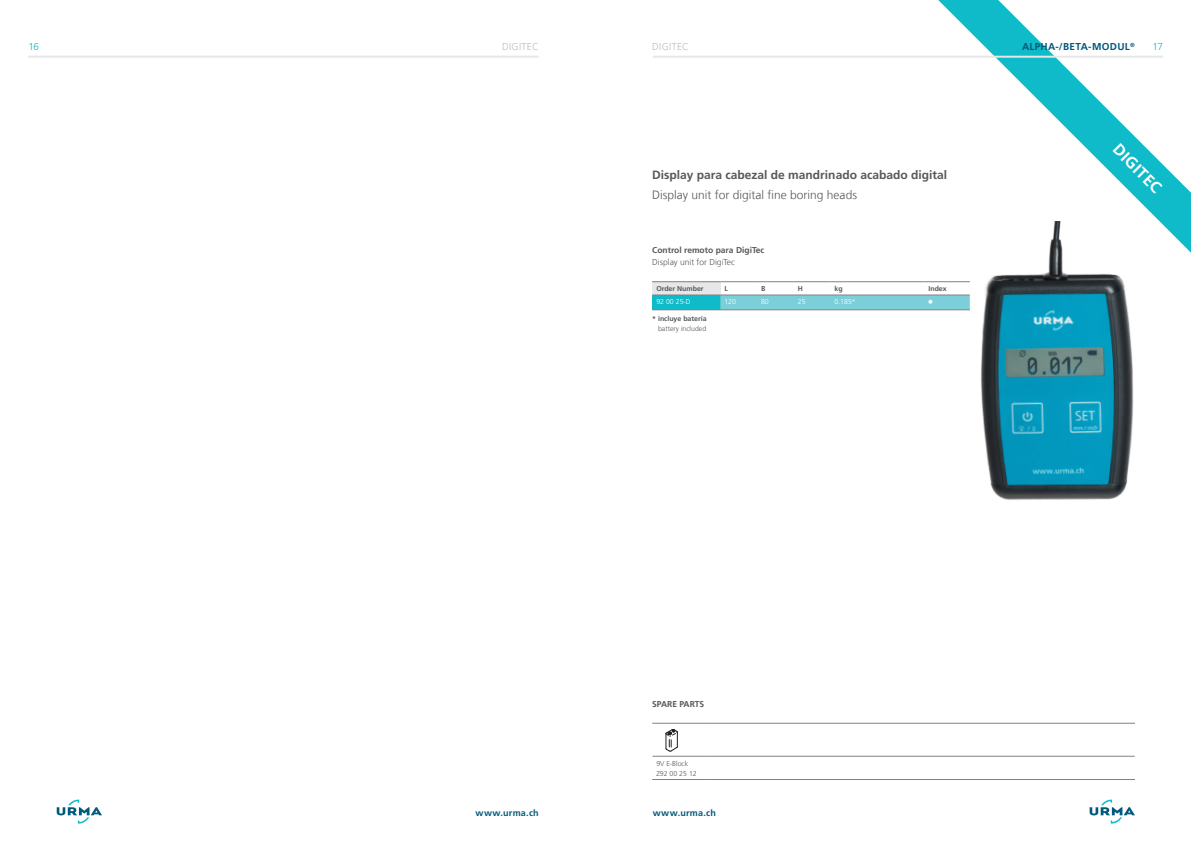
<style>
.page{position:relative;width:1191px;height:842px;background:#fff}
.page>*{position:absolute;margin:0;border:0;box-sizing:border-box;transform-origin:0 0}
.t1{font:700 16px "Frutiger LT Com";color:#fff}
.t2{font:700 12px "Frutiger LT Com";color:#57585a}
.t3{font:300 12px "Frutiger LT Com";color:#57585a}
.t4{font:700 10px "Frutiger LT Com";letter-spacing:.03em;color:#00597b}
.t5{font:300 10px "Frutiger LT Com";letter-spacing:.03em;color:#bcbdc0}
.t6{font:300 10px "Frutiger LT Com";color:#0fbbc9}
.t7{font:700 9px "Frutiger LT Com";letter-spacing:.03em;color:#00597b}
.t8{font:700 8.5px "Frutiger LT Com";color:#57585a}
.t9{font:300 8.5px "Frutiger LT Com";color:#57585a}
.t10{font:700 7px "Frutiger LT Com";color:#57585a}
.t11{font:300 7px/10px "Frutiger LT Com";color:#57585a}
.t12{font:300 7px "Frutiger LT Com";color:#fff}
.t13{font:700 5.8px "Frutiger LT Com";color:#00597b}
</style>
<div class="page">
<svg style="left:938px;top:0;width:253px;height:253px"></svg>
<hr style="left:652px;top:56px;width:511px;height:2px;background:#e6e7e9">
<svg style="left:1089px;top:800px;width:45px;height:23px"></svg>
<hr style="left:28px;top:56px;width:511px;height:2px;background:#e6e7e9">
<svg style="left:57px;top:800px;width:45px;height:23px"></svg>
<img style="left:962px;top:221px;width:176px;height:279px">
<div style="left:652px;top:282px;width:68px;height:13px;background:#e6e7e9"></div>
<div style="left:652px;top:295px;width:68px;height:15px;background:#0fbbc9"></div>
<hr style="left:652px;top:282px;width:68px;height:1px;background:#808285">
<hr style="left:720px;top:282px;width:37px;height:1px;background:#808285">
<hr style="left:757px;top:282px;width:36px;height:1px;background:#808285">
<hr style="left:793px;top:282px;width:37px;height:1px;background:#808285">
<hr style="left:830px;top:282px;width:94px;height:1px;background:#808285">
<hr style="left:924px;top:282px;width:46px;height:1px;background:#808285">
<hr style="left:652px;top:295px;width:68px;height:1px;background:#808285">
<hr style="left:652px;top:310px;width:68px;height:1px;background:#808285">
<hr style="left:720px;top:310px;width:37px;height:1px;background:#808285">
<hr style="left:757px;top:310px;width:36px;height:1px;background:#808285">
<hr style="left:793px;top:310px;width:37px;height:1px;background:#808285">
<hr style="left:830px;top:310px;width:94px;height:1px;background:#808285">
<hr style="left:924px;top:310px;width:46px;height:1px;background:#808285">
<svg style="left:720px;top:295px;width:249px;height:15px;background:#7cc9d2"></svg>
<hr style="left:652px;top:723px;width:55px;height:1px;background:#808285">
<hr style="left:707px;top:723px;width:428px;height:1px;background:#808285">
<hr style="left:652px;top:756px;width:55px;height:1px;background:#808285">
<hr style="left:652px;top:779px;width:55px;height:1px;background:#808285">
<hr style="left:707px;top:756px;width:427px;height:1px;background:#808285">
<hr style="left:707px;top:779px;width:428px;height:1px;background:#808285">
<svg style="left:665px;top:729px;width:13px;height:23px"></svg>
<p class="t6" style="left:28px;top:40px;width:12px">16</p>
<p class="t5" style="left:502px;top:40px;width:38px">DIGITEC</p>
<p class="t13" style="left:1130px;top:41px;width:6px">®</p>
<p class="t4" style="left:1022px;top:40px;width:109px">ALPHA-/BETA-MODUL</p>
<p class="t5" style="left:652px;top:41px;width:38px">DIGITEC</p>
<p class="t6" style="left:1152px;top:40px;width:12px">17</p>
<p class="t2" style="left:652px;top:168px;width:296px">Display para cabezal de mandrinado acabado digital</p>
<p class="t3" style="left:652px;top:187px;width:206px">Display unit for digital fine boring heads</p>
<p class="t8" style="left:652px;top:245px;width:114px">Control remoto para DigiTec</p>
<p class="t9" style="left:652px;top:257px;width:84px">Display unit for DigiTec</p>
<p class="t10" style="left:656px;top:284px;width:49px">Order Number</p>
<p class="t10" style="left:724px;top:284px;width:5px">L</p>
<p class="t10" style="left:761px;top:284px;width:6px">B</p>
<p class="t10" style="left:797px;top:284px;width:7px">H</p>
<p class="t10" style="left:834px;top:284px;width:10px">kg</p>
<p class="t10" style="left:928px;top:284px;width:20px">Index</p>
<p class="t12" style="left:656px;top:297px;width:36px">92 00 25-D</p>
<p class="t12" style="left:724px;top:297px;width:13px">120</p>
<p class="t12" style="left:761px;top:297px;width:9px">80</p>
<p class="t12" style="left:797px;top:297px;width:9px">25</p>
<p class="t12" style="left:834px;top:297px;width:23px">0.185*</p>
<p class="t10" style="left:652px;top:315px;width:56px">* incluye batería</p>
<p class="t11" style="left:658px;top:324px;width:50px">battery included</p>
<p class="t7" style="left:475px;top:807px;width:65px">www.urma.ch</p>
<p class="t8" style="left:652px;top:699px;width:53px">SPARE PARTS</p>
<p class="t11" style="left:656px;top:758px;width:42px">9V E-Block<br>Z92 00 25 12</p>
<p class="t7" style="left:652px;top:807px;width:65px">www.urma.ch</p>
<h1 class="t1" style="left:1122px;top:140px;width:63px;rotate:45deg">DIGITEC</h1>
</div>
